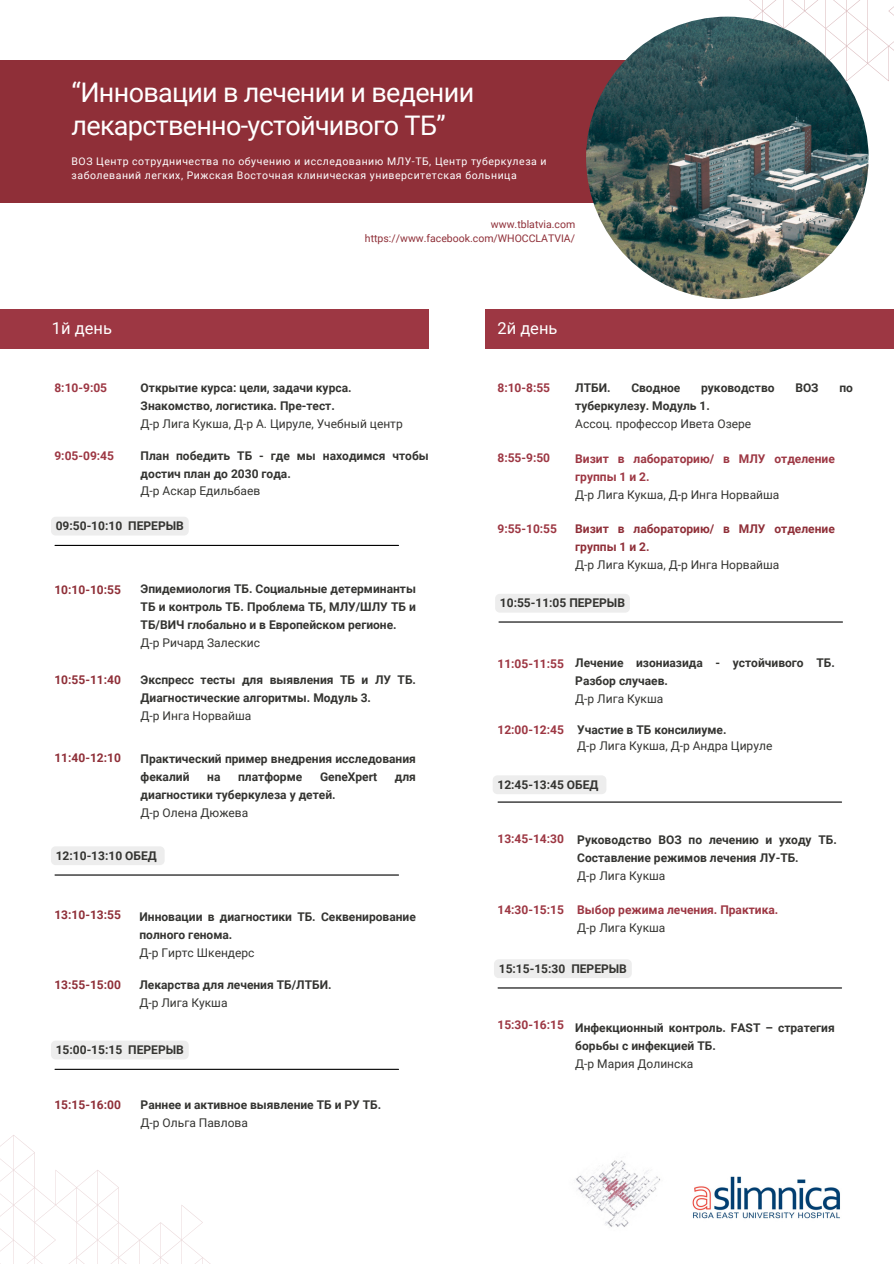
<style>
.page{position:relative;width:894px;height:1264px;background:#fff}
.page>*{position:absolute;margin:0;border:0;box-sizing:border-box;transform-origin:0 0}
.t1{font:27px/32.7px "Roboto";letter-spacing:-.025em;color:#fff}
.t2{font:16.5px "Roboto";color:#fff}
.t3{font:700 12px/18px "Roboto";color:#343431}
.t4{font:700 12px/18px "Roboto";color:#9d3743}
.t5{font:700 12px/18px "Roboto";color:#8f2f38}
.t6{font:12px/16px "Roboto";color:#343431}
.t7{font:10.5px/14px "Roboto";letter-spacing:.05em;color:#fff}
.t8{font:10.5px "Roboto";color:#8f2f38}
.s1{font-weight:400}
.s2{font-weight:700}
.s3{font-weight:400;color:#343431}
</style>
<div class="page">
<div style="left:0;top:309px;width:428px;height:39px;background:#9d3743"></div>
<hr style="left:499px;top:621px;width:343px;height:1px;background:#000">
<hr style="left:498px;top:801px;width:343px;height:1px;background:#000">
<hr style="left:498px;top:987px;width:343px;height:1px;background:#000">
<div style="left:494px;top:959px;width:137px;height:19px;background:#ededed;border-radius:5px"></div>
<svg style="left:699px;top:0;width:194px;height:151px"></svg>
<div style="left:0;top:61px;width:644px;height:141px;background:#8f2f38"></div>
<svg style="left:0;top:1135px;width:209px;height:128px"></svg>
<img style="left:586px;top:17px;width:282px;height:282px;border-radius:50%">
<hr style="left:55px;top:874px;width:343px;height:1px;background:#000">
<div style="left:51px;top:846px;width:114px;height:19px;background:#ededed"></div>
<hr style="left:55px;top:1068px;width:343px;height:1px;background:#000">
<div style="left:51px;top:1040px;width:138px;height:19px;background:#ededed;border-radius:5px"></div>
<div style="left:484px;top:309px;width:409px;height:39px;background:#9d3743"></div>
<hr style="left:55px;top:545px;width:343px;height:1px;background:#000">
<div style="left:51px;top:516px;width:138px;height:19px;background:#ededed;border-radius:5px"></div>
<div style="left:495px;top:594px;width:134px;height:18px;background:#ededed"></div>
<div style="left:493px;top:775px;width:113px;height:19px;background:#ededed"></div>
<img style="left:692px;top:1176px;width:148px;height:43px">
<img style="left:576px;top:1160px;width:85px;height:67px">
<p class="t1" style="left:72px;top:77px;width:404px">“Инновации в лечении и ведении лекарственно-устойчивого ТБ”</p>
<h3 class="t7" style="left:72px;top:154px;width:476px">ВОЗ Центр сотрудничества по обучению и исследованию МЛУ-ТБ, Центр туберкулеза и заболеваний легких, Рижская Восточная клиническая университетская больница</h3>
<h3 class="t2" style="left:52px;top:319px;width:61px">1й день</h3>
<p class="t8" style="left:491px;top:218px;width:86px">www.tblatvia.com</p>
<h3 class="t8" style="left:365px;top:232px;width:211px">https://www.facebook.com/WHOCCLATVIA/</h3>
<h3 class="t2" style="left:497px;top:319px;width:61px">2й день</h3>
<h4 class="t4" style="left:54px;top:378px;width:54px">8:10-9:05</h4>
<h3 class="t3" style="left:141px;top:379px;width:263px">Открытие курса: цели, задачи курса.<br>Знакомство, логистика. Пре-тест.<br><span class="s1">Д-р Лига Кукша, Д-р А. Цируле, Учебный центр</span></h3>
<p class="t4" style="left:54px;top:447px;width:61px">9:05-09:45</p>
<h3 class="t3" style="left:141px;top:447px;width:289px;line-height:17.5px">План победить ТБ - где мы находимся чтобы достич план до 2030 года.<br><span class="s1">Д-р Аскар Едильбаев</span></h3>
<p class="t3" style="left:56px;top:517px;width:130px">09:50-10:10 ПЕРЕРЫВ</p>
<h3 class="t5" style="left:54px;top:580px;width:68px">10:10-10:55</h3>
<h3 class="t3" style="left:141px;top:580px;width:277px">Эпидемиология ТБ. Социальные детерминанты ТБ и контроль ТБ. Проблема ТБ, МЛУ/ШЛУ ТБ и ТБ/ВИЧ глобально и в Европейском регионе.<br><span class="s1">Д-р Ричард Залескис</span></h3>
<h3 class="t5" style="left:54px;top:670px;width:68px">10:55-11:40</h3>
<h4 class="t3" style="left:141px;top:670px;width:277px">Экспресс тесты для выявления ТБ и ЛУ ТБ.<br>Диагностические алгоритмы. Модуль 3.<br><span class="s1">Д-р Инга Норвайша</span></h4>
<h3 class="t5" style="left:54px;top:749px;width:68px">11:40-12:10</h3>
<h4 class="t3" style="left:141px;top:749px;width:277px">Практический пример внедрения исследования фекалий</h4>
<h4 class="t3" style="left:207px;top:767px;width:15px">на</h4>
<h4 class="t3" style="left:238px;top:767px;width:66px">платформе</h4>
<h4 class="t3" style="left:320px;top:767px;width:59px">GeneXpert</h4>
<h4 class="t3" style="left:395px;top:767px;width:23px">для</h4>
<h4 class="t3" style="left:141px;top:785px;width:196px">диагностики туберкулеза у детей.<br><span class="s1">Д-р Олена Дюжева</span></h4>
<h1 class="t3" style="left:56px;top:846px;width:102px">12:10-13:10 ОБЕД</h1>
<h4 class="t5" style="left:54px;top:905px;width:68px">13:10-13:55</h4>
<p class="t5" style="left:54px;top:975px;width:68px">13:55-15:00</p>
<h3 class="t3" style="left:139px;top:908px;width:278px">Инновации в диагностики ТБ. Секвенирование полного генома.<br><span class="s1">Д-р Гиртс Шкендерс</span></h3>
<h4 class="t3" style="left:139px;top:976px;width:193px">Лекарства для лечения ТБ/ЛТБИ.<br><span class="s1">Д-р Лига Кукша</span></h4>
<p class="t3" style="left:56px;top:1040px;width:130px">15:00-15:15 ПЕРЕРЫВ</p>
<h3 class="t5" style="left:54px;top:1095px;width:68px">15:15-16:00</h3>
<h3 class="t3" style="left:141px;top:1096px;width:242px">Раннее и активное выявление ТБ и РУ ТБ.<br><span class="s1">Д-р Ольга Павлова</span></h3>
<h2 class="t4" style="left:497px;top:378px;width:54px">8:10-8:55</h2>
<p class="t3" style="left:575px;top:379px;width:37px">ЛТБИ.</p>
<p class="t3" style="left:631px;top:379px;width:51px">Сводное</p>
<p class="t3" style="left:701px;top:379px;width:75px">руководство</p>
<p class="t3" style="left:795px;top:379px;width:25px">ВОЗ</p>
<p class="t3" style="left:839px;top:379px;width:15px">по</p>
<p class="t6" style="left:575px;top:397px;width:177px;line-height:18px"><span class="s2">туберкулезу. Модуль 1.<br></span>Ассоц. профессор Ивета Озере</p>
<h2 class="t4" style="left:497px;top:449px;width:54px">8:55-9:50</h2>
<h3 class="t4" style="left:575px;top:449px;width:261px">Визит в лабораторию/ в МЛУ отделение группы 1 и 2.<br><span class="s3">Д-р Лига Кукша, Д-р Инга Норвайша</span></h3>
<h4 class="t4" style="left:497px;top:519px;width:61px">9:55-10:55</h4>
<h4 class="t5" style="left:575px;top:520px;width:261px">Визит в лабораторию/ в МЛУ отделение группы 1 и 2.<br><span class="s3">Д-р Лига Кукша, Д-р Инга Норвайша</span></h4>
<p class="t3" style="left:500px;top:594px;width:126px">10:55-11:05 ПЕРЕРЫВ</p>
<h4 class="t4" style="left:497px;top:655px;width:68px">11:05-11:55</h4>
<h3 class="t4" style="left:497px;top:721px;width:68px">12:00-12:45</h3>
<h3 class="t3" style="left:575px;top:653px;width:261px">Лечение изониазида - устойчивого ТБ.<br>Разбор случаев.<br><span class="s1">Д-р Лига Кукша</span></h3>
<h4 class="t6" style="left:577px;top:722px;width:196px"><span class="s2">Участие в ТБ консилиуме.<br></span>Д-р Лига Кукша, Д-р Андра Цируле</h4>
<h4 class="t3" style="left:497px;top:775px;width:102px">12:45-13:45 ОБЕД</h4>
<h4 class="t4" style="left:497px;top:829px;width:68px">13:45-14:30</h4>
<h4 class="t4" style="left:497px;top:900px;width:68px">14:30-15:15</h4>
<h3 class="t3" style="left:577px;top:830px;width:261px">Руководство ВОЗ по лечению и уходу ТБ.<br>Составление режимов лечения ЛУ-ТБ.<br><span class="s1">Д-р Лига Кукша</span></h3>
<p class="t4" style="left:577px;top:900px;width:202px">Выбор режима лечения. Практика.<br><span class="s3">Д-р Лига Кукша</span></p>
<p class="t3" style="left:498px;top:959px;width:130px">15:15-15:30 ПЕРЕРЫВ</p>
<h3 class="t4" style="left:497px;top:1015px;width:68px">15:30-16:15</h3>
<h4 class="t3" style="left:575px;top:1018px;width:261px">Инфекционный контроль. FAST – стратегия борьбы с инфекцией ТБ.<br><span class="s1">Д-р Мария Долинска</span></h4>
</div>
